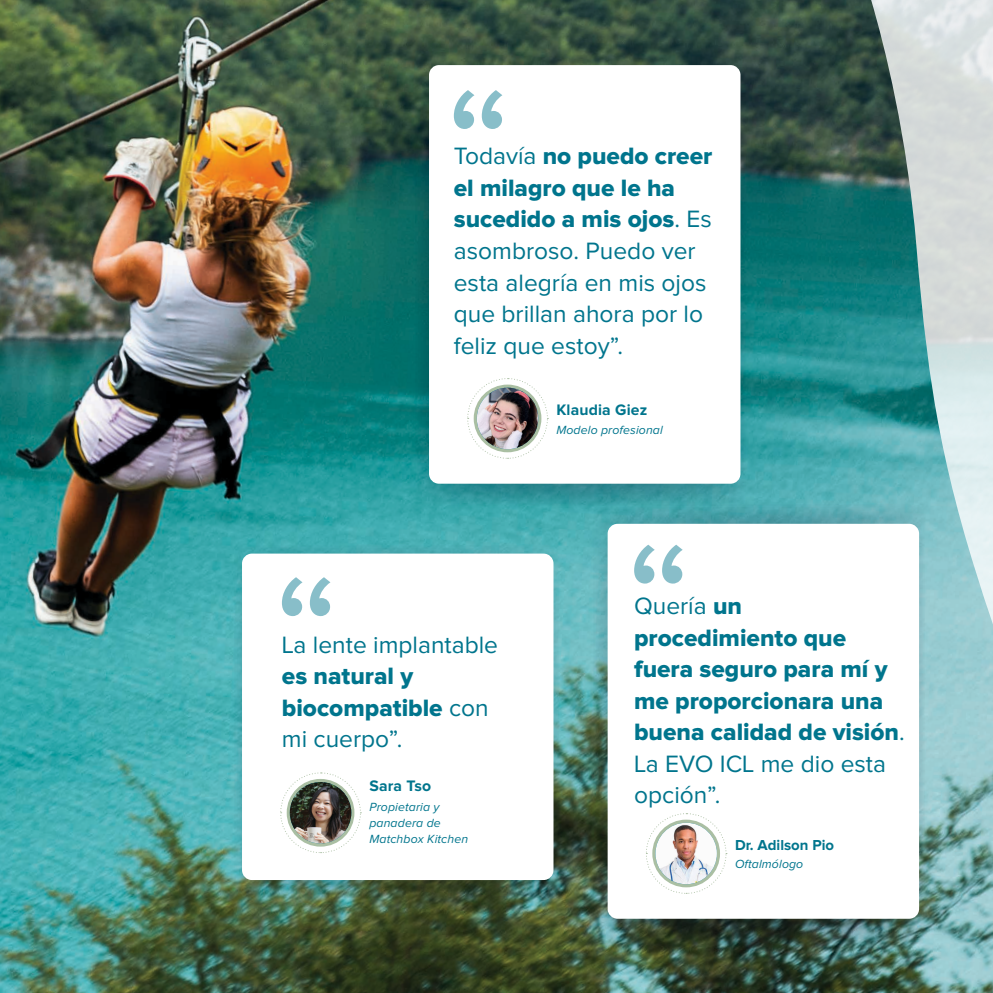
<style>
.page{position:relative;width:993px;height:993px;background:#fff}
.page>*{position:absolute;margin:0;border:0;box-sizing:border-box;transform-origin:0 0}
.t1{font:24.5px/31.5px "Proxima Nova Extrabld";color:#00758d}
.t2{font:24.5px/31.5px "Proxima Nova";color:#00758d}
.t3{font:700 15.75px "Proxima Nova";letter-spacing:.01em;color:#00758d}
.t4{font:700 15.05px "Proxima Nova";color:#00758d}
.t5{font:italic 12.25px/15.8px "Proxima Nova";letter-spacing:.01em;color:#00758d}
.s1{font-family:"Proxima Nova"}
.s2{font-family:"Proxima Nova Extrabld"}
</style>
<div class="page">
<img style="left:0;top:0;width:992px;height:992px">
<img style="left:593px;top:504px;width:331px;height:441px">
<svg style="left:415px;top:64px;width:330px;height:442px;background:#298081"></svg>
<img style="left:234px;top:544px;width:324px;height:353px">
<div style="left:607px;top:523px;width:311px;height:395px;background:#fff;border-radius:10px"></div>
<svg style="left:634px;top:544px;width:48px;height:39px"></svg>
<svg style="left:646px;top:813px;width:80px;height:80px"></svg>
<svg style="left:652px;top:819px;width:67px;height:68px"></svg>
<img style="left:655px;top:822px;width:61px;height:61px;border-radius:31px">
<div style="left:429px;top:65px;width:311px;height:418px;background:#fff;border-radius:10px"></div>
<svg style="left:453px;top:90px;width:49px;height:39px"></svg>
<svg style="left:467px;top:378px;width:81px;height:81px"></svg>
<svg style="left:473px;top:384px;width:68px;height:68px"></svg>
<img style="left:476px;top:387px;width:62px;height:62px;border-radius:31px">
<div style="left:242px;top:553px;width:311px;height:326px;background:#fff;border-radius:10px"></div>
<svg style="left:282px;top:577px;width:48px;height:39px"></svg>
<svg style="left:280px;top:772px;width:81px;height:81px"></svg>
<svg style="left:286px;top:778px;width:68px;height:68px"></svg>
<img style="left:290px;top:781px;width:61px;height:62px;border-radius:31px">
<p class="t1" style="left:453px;top:141px;width:260px"><span class="s1">Todavía</span> no puedo creer el milagro que le ha sucedido a mis ojos<span class="s1">. Es</span></p>
<p class="t2" style="left:453px;top:236px;width:254px">asombroso. Puedo ver esta alegría en mis ojos que brillan ahora por lo feliz que estoy”.</p>
<p class="t3" style="left:556px;top:400px;width:92px">Klaudia Giez</p>
<p class="t5" style="left:556px;top:423px;width:108px">Modelo profesional</p>
<p class="t2" style="left:282px;top:629px;width:218px">La lente implantable</p>
<p class="t1" style="left:282px;top:660px;width:208px">es natural y biocompatible <span class="s1">con</span></p>
<p class="t2" style="left:282px;top:724px;width:122px">mi cuerpo”.</p>
<p class="t3" style="left:369px;top:776px;width:63px">Sara Tso</p>
<p class="t5" style="left:369px;top:799px;width:100px">Propietaria y panadera de<br>Matchbox Kitchen</p>
<p class="t2" style="left:634px;top:591px;width:109px">Quería <span class="s2">un</span></p>
<p class="t1" style="left:634px;top:622px;width:272px">procedimiento que fuera seguro para mí y me proporcionara una buena calidad de visión<span class="s1">.</span></p>
<p class="t2" style="left:634px;top:748px;width:253px">La EVO ICL me dio esta opción”.</p>
<p class="t4" style="left:734px;top:836px;width:100px">Dr. Adilson Pio</p>
<p class="t5" style="left:734px;top:856px;width:70px">Oftalmólogo</p>
</div>
